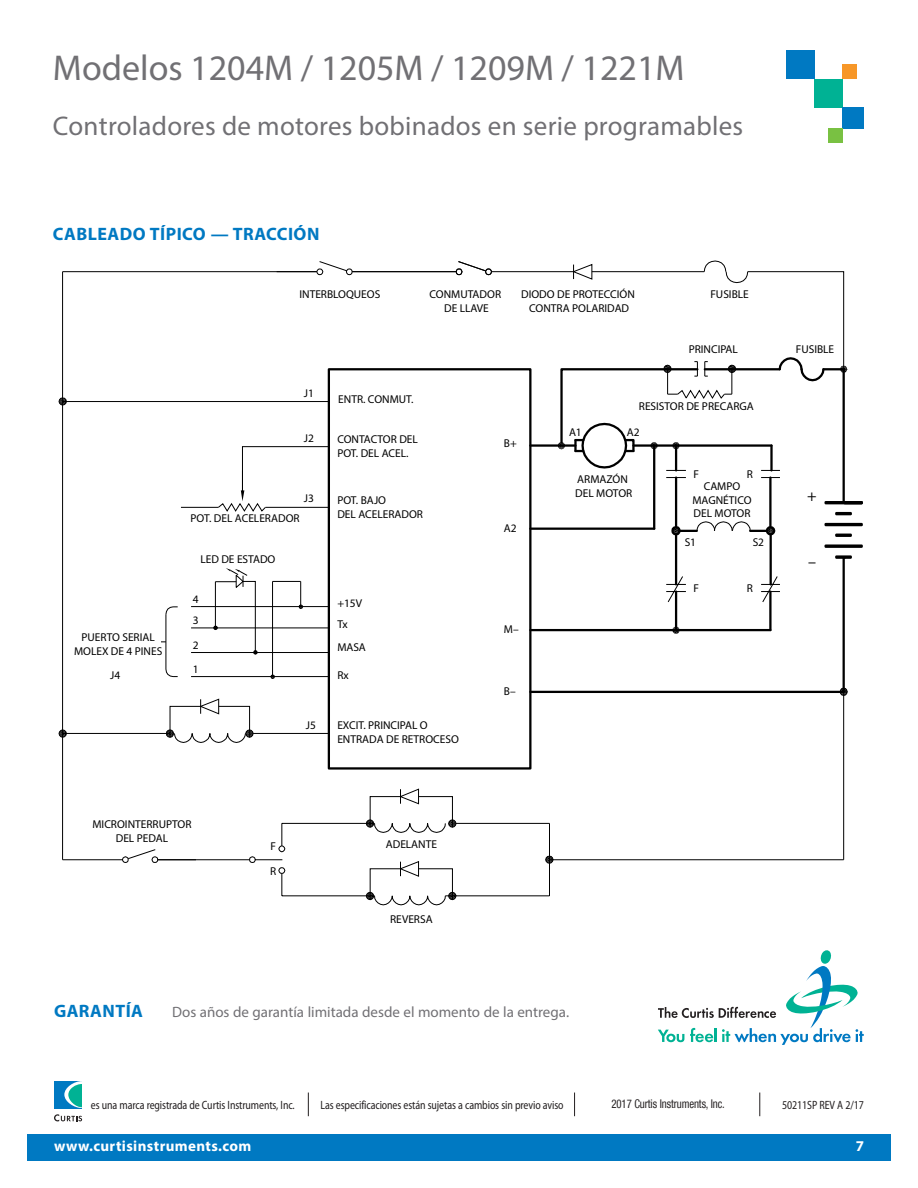
<style>
.page{position:relative;width:918px;height:1188px;background:#fff}
.page>*{position:absolute;margin:0;border:0;box-sizing:border-box;transform-origin:0 0}
.t1{font:36px "Myriad Pro";color:#717074}
.t2{font:27px "Myriad Pro";letter-spacing:.01em;color:#717074}
.t3{font:700 18px "Myriad Pro";letter-spacing:.025em;color:#0079c2}
.t4{font:15.9px "Helvetica Neue LT Std";color:#000}
.t5{font:15px "Myriad Pro";color:#717074}
.t6{font:700 15px "Myriad Pro";letter-spacing:.025em;color:#fff}
.t7{font:semi-condensed 12px "Myriad Pro";letter-spacing:-.01em;color:#231f20;scale:.9 1}
.t8{font:condensed 12px "Helvetica Neue LT Com";letter-spacing:-.01em;color:#231f20;scale:.9 1}
.t9{font:11.4px/13.6px "Helvetica Neue LT Std";color:#000}
</style>
<div class="page">
<div style="left:27px;top:1134px;width:864px;height:26px;background:#0079c2"></div>
<div style="left:786px;top:51px;width:29px;height:28px;background:#0079c2"></div>
<div style="left:815px;top:79px;width:28px;height:28px;background:#00b294"></div>
<div style="left:843px;top:107px;width:21px;height:21px;background:#0079c2"></div>
<div style="left:843px;top:65px;width:14px;height:14px;background:#f79728"></div>
<div style="left:829px;top:128px;width:14px;height:14px;background:#79c142"></div>
<div style="left:54px;top:1081px;width:28px;height:27px;background:#0079c2"></div>
<svg style="left:64px;top:1081px;width:18px;height:27px"></svg>
<svg style="left:54px;top:1114px;width:28px;height:7px"></svg>
<svg style="left:308px;top:1093px;width:1px;height:23px"></svg>
<svg style="left:574px;top:1093px;width:1px;height:23px"></svg>
<svg style="left:760px;top:1093px;width:1px;height:23px"></svg>
<svg style="left:658px;top:950px;width:206px;height:95px"></svg>
<div style="left:328px;top:368px;width:204px;height:402px;border:2px solid #000"></div>
<hr style="left:191px;top:606px;width:138px;height:1px;background:#000">
<hr style="left:191px;top:628px;width:138px;height:1px;background:#000">
<hr style="left:191px;top:652px;width:138px;height:1px;background:#000">
<hr style="left:191px;top:676px;width:138px;height:1px;background:#000">
<hr style="left:272px;top:581px;width:1px;height:96px;background:#000">
<svg style="left:270px;top:674px;width:5px;height:5px"></svg>
<hr style="left:181px;top:507px;width:37px;height:1px;background:#000">
<hr style="left:63px;top:401px;width:266px;height:1px;background:#000">
<hr style="left:63px;top:859px;width:59px;height:1px;background:#000">
<hr style="left:158px;top:859px;width:92px;height:1px;background:#000">
<svg style="left:161px;top:606px;width:17px;height:71px"></svg>
<hr style="left:530px;top:444px;width:45px;height:3px;background:#000">
<hr style="left:530px;top:528px;width:124px;height:2px;background:#000">
<hr style="left:530px;top:629px;width:240px;height:2px;background:#000">
<hr style="left:530px;top:691px;width:314px;height:2px;background:#000">
<div style="left:824px;top:544px;width:39px;height:4px;border:2px solid #000"></div>
<div style="left:824px;top:523px;width:39px;height:3px;border:2px solid #000"></div>
<div style="left:844px;top:501px;width:19px;height:3px;border:2px solid #000"></div>
<hr style="left:843px;top:692px;width:1px;height:168px;background:#000">
<hr style="left:253px;top:733px;width:76px;height:1px;background:#000">
<hr style="left:63px;top:733px;width:107px;height:1px;background:#000">
<hr style="left:62px;top:272px;width:1px;height:588px;background:#000">
<svg style="left:218px;top:446px;width:111px;height:66px"></svg>
<svg style="left:122px;top:849px;width:36px;height:14px"></svg>
<hr style="left:282px;top:823px;width:93px;height:1px;background:#000">
<hr style="left:445px;top:896px;width:105px;height:1px;background:#000">
<hr style="left:282px;top:896px;width:93px;height:1px;background:#000">
<hr style="left:549px;top:823px;width:1px;height:73px;background:#000">
<svg style="left:249px;top:823px;width:37px;height:73px"></svg>
<svg style="left:366px;top:788px;width:91px;height:45px"></svg>
<svg style="left:366px;top:861px;width:91px;height:44px"></svg>
<hr style="left:550px;top:859px;width:294px;height:1px;background:#000">
<hr style="left:456px;top:823px;width:94px;height:1px;background:#000">
<hr style="left:492px;top:271px;width:82px;height:1px;background:#000">
<svg style="left:62px;top:261px;width:430px;height:14px"></svg>
<hr style="left:769px;top:592px;width:3px;height:38px;background:#000">
<hr style="left:675px;top:592px;width:2px;height:38px;background:#000">
<hr style="left:843px;top:557px;width:2px;height:135px;background:#000">
<svg style="left:673px;top:627px;width:7px;height:7px"></svg>
<svg style="left:213px;top:568px;width:45px;height:87px"></svg>
<svg style="left:273px;top:581px;width:30px;height:28px"></svg>
<svg style="left:166px;top:699px;width:88px;height:44px"></svg>
<svg style="left:558px;top:260px;width:304px;height:343px"></svg>
<svg style="left:58px;top:729px;width:9px;height:9px"></svg>
<svg style="left:545px;top:856px;width:9px;height:8px"></svg>
<svg style="left:840px;top:687px;width:8px;height:9px"></svg>
<svg style="left:58px;top:397px;width:9px;height:9px"></svg>
<h1 class="t1" style="left:53px;top:46px;width:633px">Modelos 1204M / 1205M / 1209M / 1221M</h1>
<h2 class="t2" style="left:53px;top:110px;width:692px">Controladores de motores bobinados en serie programables</h2>
<h3 class="t3" style="left:53px;top:222px;width:268px">CABLEADO TÍPICO — TRACCIÓN</h3>
<p class="t9" style="left:299px;top:288px;width:82px">INTERBLOQUEOS</p>
<p class="t9" style="left:430px;top:288px;width:73px;text-align:center">CONMUTADOR<br>DE LLAVE</p>
<p class="t9" style="left:521px;top:288px;width:115px">DIODO DE PROTECCIÓN</p>
<p class="t9" style="left:710px;top:288px;width:40px">FUSIBLE</p>
<p class="t9" style="left:529px;top:301px;width:102px">CONTRA POLARIDAD</p>
<p class="t9" style="left:74px;top:631px;width:90px;text-align:center">PUERTO SERIAL<br>MOLEX DE 4 PINES</p>
<p class="t9" style="left:110px;top:668px;width:12px">J4</p>
<p class="t9" style="left:304px;top:386px;width:12px">J1</p>
<p class="t9" style="left:304px;top:432px;width:12px">J2</p>
<p class="t9" style="left:304px;top:491px;width:12px">J3</p>
<p class="t9" style="left:191px;top:511px;width:111px">POT. DEL ACELERADOR</p>
<p class="t9" style="left:200px;top:552px;width:77px">LED DE ESTADO</p>
<p class="t9" style="left:193px;top:589px;width:7px;line-height:20.9px">4<br>3</p>
<p class="t9" style="left:193px;top:633px;width:7px;line-height:23.9px">2<br>1</p>
<p class="t9" style="left:306px;top:718px;width:12px">J5</p>
<p class="t9" style="left:338px;top:392px;width:77px">ENTR. CONMUT.</p>
<p class="t9" style="left:337px;top:432px;width:82px">CONTACTOR DEL<br>POT. DEL ACEL.</p>
<p class="t9" style="left:337px;top:493px;width:87px">POT. BAJO<br>DEL ACELERADOR</p>
<p class="t9" style="left:337px;top:592px;width:26px;line-height:20.9px">+15V<br>Tx</p>
<p class="t9" style="left:337px;top:640px;width:30px">MASA</p>
<p class="t9" style="left:337px;top:668px;width:13px">Rx</p>
<p class="t9" style="left:337px;top:718px;width:123px">EXCIT. PRINCIPAL O<br>ENTRADA DE RETROCESO</p>
<p class="t9" style="left:92px;top:817px;width:101px;text-align:center">MICROINTERRUPTOR<br>DEL PEDAL</p>
<p class="t9" style="left:270px;top:834px;width:8px;line-height:24.8px">F<br>R</p>
<p class="t9" style="left:386px;top:837px;width:53px">ADELANTE</p>
<p class="t9" style="left:390px;top:912px;width:44px">REVERSA</p>
<p class="t9" style="left:504px;top:436px;width:14px">B+</p>
<p class="t9" style="left:504px;top:521px;width:14px">A2</p>
<p class="t9" style="left:504px;top:622px;width:16px">M–</p>
<p class="t9" style="left:504px;top:685px;width:13px">B–</p>
<p class="t9" style="left:689px;top:342px;width:51px">PRINCIPAL</p>
<p class="t9" style="left:796px;top:342px;width:40px">FUSIBLE</p>
<p class="t9" style="left:639px;top:400px;width:116px">RESISTOR DE PRECARGA</p>
<p class="t9" style="left:569px;top:425px;width:14px">A1</p>
<p class="t9" style="left:627px;top:425px;width:14px">A2</p>
<p class="t9" style="left:693px;top:467px;width:7px">F</p>
<p class="t9" style="left:747px;top:467px;width:8px">R</p>
<p class="t9" style="left:575px;top:473px;width:59px">ARMAZÓN<br>DEL MOTOR</p>
<p class="t9" style="left:693px;top:479px;width:61px;text-align:center">CAMPO<br>MAGNÉTICO<br>DEL MOTOR</p>
<p class="t9" style="left:685px;top:535px;width:13px">S1</p>
<p class="t9" style="left:753px;top:535px;width:13px">S2</p>
<p class="t9" style="left:693px;top:581px;width:7px">F</p>
<p class="t9" style="left:747px;top:581px;width:8px">R</p>
<h3 class="t4" style="left:807px;top:485px;width:11px">+</h3>
<h3 class="t4" style="left:808px;top:552px;width:9px">–</h3>
<h3 class="t3" style="left:54px;top:999px;width:91px">GARANTÍA</h3>
<h3 class="t5" style="left:172px;top:1002px;width:399px">Dos años de garantía limitada desde el momento de la entrega.</h3>
<p class="t7" style="left:91px;top:1098px;width:228px">es una marca registrada de Curtis Instruments, Inc.</p>
<p class="t7" style="left:320px;top:1098px;width:272px">Las especificaciones están sujetas a cambios sin previo aviso</p>
<p class="t8" style="left:611px;top:1097px;width:128px">2017 Curtis Instruments, Inc.</p>
<p class="t7" style="left:782px;top:1098px;width:92px">50211SP REV A 2/17</p>
<h3 class="t6" style="left:54px;top:1136px;width:199px">www.curtisinstruments.com</h3>
<h3 class="t6" style="left:856px;top:1136px;width:10px">7</h3>
</div>
